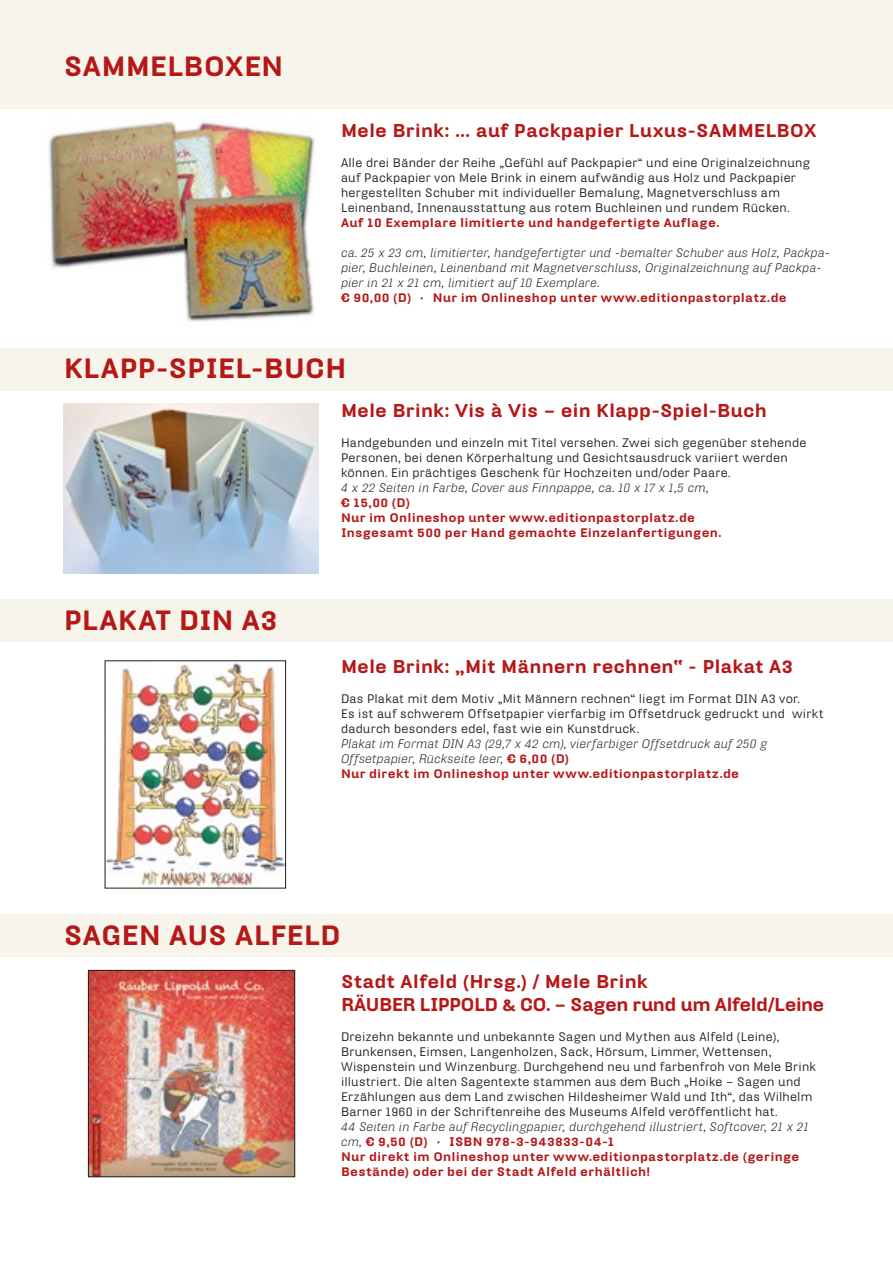
<style>
.page{position:relative;width:893px;height:1263px;background:#fff}
.page>*{position:absolute;margin:0;border:0;box-sizing:border-box;transform-origin:0 0}
.t1{font:900 27px "Hydra Text";letter-spacing:.01em;color:#b41817}
.t2{font:900 18px "Hydra Text";color:#b41817}
.t3{font:900 18px/22.5px "Hydra Text";letter-spacing:-.02em;color:#b41817}
.t4{font:12px/15px "Hydra Text";letter-spacing:.02em;color:#1d1d1b}
.t5{font:900 12px/15px "Hydra Text";letter-spacing:.02em;color:#b41817}
.t6{font:italic 300 12px/15px "Hydra Text";letter-spacing:.01em;color:#1d1d1b}
.s1{font-weight:900;font-style:normal;color:#b41817}
.s2{font-weight:300;font-style:italic;color:#1d1d1b}
</style>
<div class="page">
<img style="left:49px;top:121px;width:266px;height:201px">
<img style="left:90px;top:972px;width:203px;height:203px">
<div style="left:88px;top:970px;width:207px;height:207px;border:1px solid #1d1d1b"></div>
<img style="left:64px;top:404px;width:255px;height:169px">
<div style="left:0;top:0;width:893px;height:108px;background:#f7f5eb"></div>
<div style="left:0;top:348px;width:893px;height:42px;background:#f7f5eb"></div>
<div style="left:0;top:599px;width:893px;height:43px;background:#f7f5eb"></div>
<div style="left:0;top:915px;width:893px;height:42px;background:#f7f5eb"></div>
<img style="left:107px;top:663px;width:177px;height:223px">
<h1 class="t1" style="left:64px;top:49px;width:221px">SAMMELBOXEN</h1>
<h2 class="t2" style="left:341px;top:119px;width:477px">Mele Brink: … auf Packpapier Luxus-SAMMELBOX</h2>
<p class="t4" style="left:341px;top:155px;width:470px">Alle drei Bänder der Reihe „Gefühl auf Packpapier“ und eine Originalzeichnung auf Packpapier von Mele Brink in einem aufwändig aus Holz und Packpapier hergestellten Schuber mit individueller Bemalung, Magnetverschluss am Leinenband, Innenausstattung aus rotem Buchleinen und rundem Rücken.</p>
<p class="t5" style="left:341px;top:215px;width:380px">Auf 10 Exemplare limitierte und handgefertigte Auflage.</p>
<p class="t6" style="left:341px;top:245px;width:490px">ca. 25 x 23 cm, limitierter, handgefertigter und -bemalter Schuber aus Holz, Packpa&shy;pier, Buchleinen, Leinenband mit Magnetverschluss, Originalzeichnung auf Packpa&shy;pier in 21 x 21 cm, limitiert auf 10 Exemplare.</p>
<p class="t5" style="left:341px;top:290px;width:447px">€ 90,00 (D) · Nur im Onlineshop unter www.editionpastorplatz.de</p>
<h1 class="t1" style="left:64px;top:351px;width:284px">KLAPP-SPIEL-BUCH</h1>
<h1 class="t1" style="left:64px;top:602px;width:216px">PLAKAT DIN A3</h1>
<h2 class="t2" style="left:341px;top:399px;width:428px">Mele Brink: Vis à Vis – ein Klapp-Spiel-Buch</h2>
<p class="t4" style="left:341px;top:435px;width:467px">Handgebunden und einzeln mit Titel versehen. Zwei sich gegenüber stehende<br>Personen, bei denen Körperhaltung und Gesichtsausdruck variiert werden können. Ein prächtiges Geschenk für Hochzeiten und/oder Paare.</p>
<p class="t6" style="left:341px;top:480px;width:369px">4 x 22 Seiten in Farbe, Cover aus Finnpappe, ca. 10 x 17 x 1,5 cm,</p>
<p class="t5" style="left:341px;top:495px;width:382px">€ 15,00 (D)<br>Nur im Onlineshop unter www.editionpastorplatz.de<br>Insgesamt 500 per Hand gemachte Einzelanfertigungen.</p>
<h2 class="t2" style="left:341px;top:655px;width:454px">Mele Brink: „Mit Männern rechnen“ - Plakat A3</h2>
<p class="t4" style="left:341px;top:691px;width:484px">Das Plakat mit dem Motiv „Mit Männern rechnen“ liegt im Format DIN A3 vor.<br>Es ist auf schwerem Offsetpapier vierfarbig im Offsetdruck gedruckt und wirkt dadurch besonders edel, fast wie ein Kunstdruck.</p>
<p class="t6" style="left:341px;top:736px;width:428px">Plakat im Format DIN A3 (29,7 x 42 cm), vierfarbiger Offsetdruck auf 250 g<br>Offsetpapier, Rückseite leer, <span class="s1">€ 6,00 (D)<br>Nur direkt im Onlineshop unter www.editionpastorplatz.de</span></p>
<h1 class="t1" style="left:64px;top:918px;width:278px">SAGEN AUS ALFELD</h1>
<h2 class="t3" style="left:341px;top:970px;width:485px">Stadt Alfeld (Hrsg.) / Mele Brink<br>RÄUBER LIPPOLD &amp; CO. – Sagen rund um Alfeld/Leine</h2>
<p class="t4" style="left:341px;top:1029px;width:476px">Dreizehn bekannte und unbekannte Sagen und Mythen aus Alfeld (Leine), Brunkensen, Eimsen, Langenholzen, Sack, Hörsum, Limmer, Wettensen, Wispenstein und Winzenburg. Durchgehend neu und farbenfroh von Mele Brink illustriert. Die alten Sagentexte stammen aus dem Buch „Hoike – Sagen und Erzählungen aus dem Land zwischen Hildesheimer Wald und Ith“, das Wilhelm Barner 1960 in der Schriftenreihe des Museums Alfeld veröffentlicht hat.</p>
<p class="t5" style="left:341px;top:1119px;width:469px"><span class="s2">44 Seiten in Farbe auf Recyclingpapier, durchgehend illustriert, Softcover, 21 x 21 cm,</span> € 9,50 (D) · ISBN 978-3-943833-04-1<br>Nur direkt im Onlineshop unter www.editionpastorplatz.de (geringe Bestände) oder bei der Stadt Alfeld erhältlich!</p>
</div>
